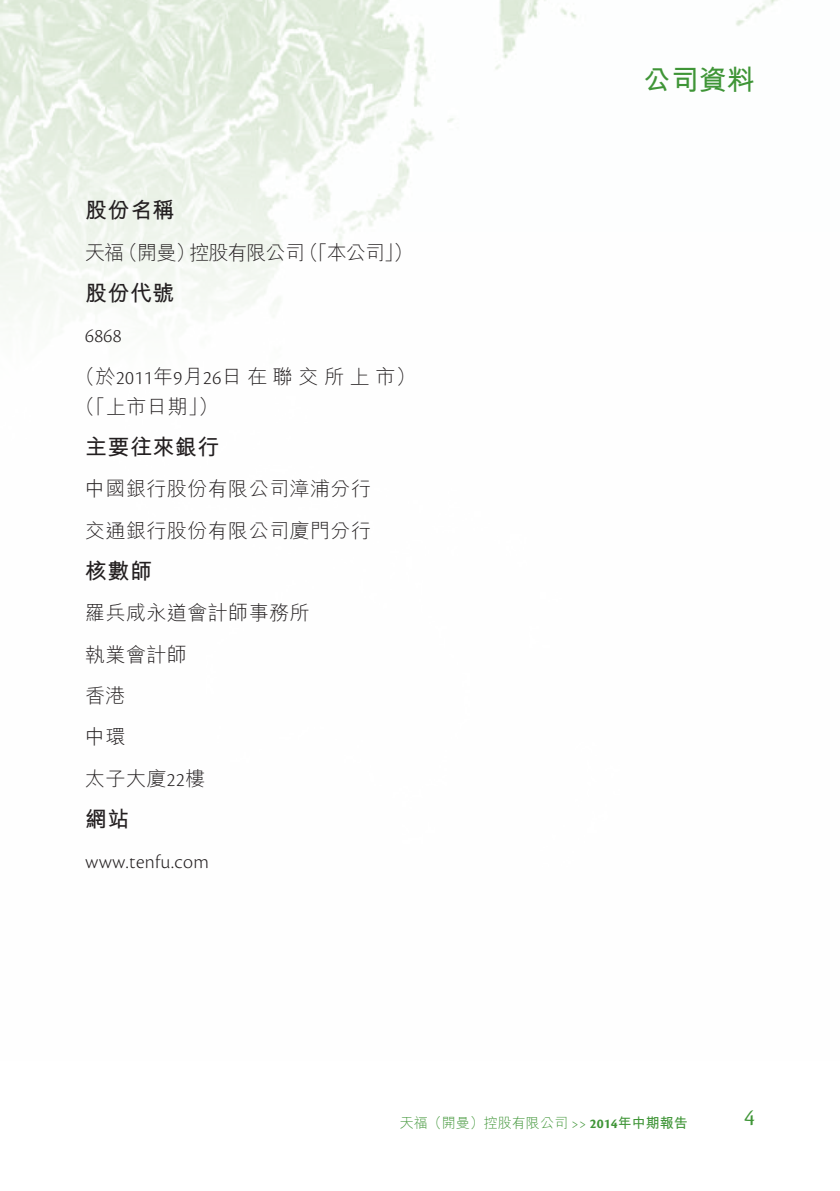
<style>
.page{position:relative;width:840px;height:1191px;background:#fff}
.page>*{position:absolute;margin:0;border:0;box-sizing:border-box;transform-origin:0 0}
.t1{font:700 28px "M Hei HK";color:#3f9537}
.t2{font:24px "Cronos Pro Disp";color:#3f9537}
.t3{font:700 22px "M Hei HK";letter-spacing:.02em;color:#231f20}
.t4{font:300 20px/41.4px "M Hei HK";letter-spacing:.02em;color:#231f20}
.t5{font:300 20px/30px "M Hei HK";letter-spacing:.28em;color:#231f20}
.t6{font:300 20px "Cronos Pro";letter-spacing:.02em;color:#231f20}
.t7{font:300 14px "M Hei HK";color:#3f9537}
.s1{font-family:"Cronos Pro"}
.s2{font-family:"Cronos Pro";font-weight:700}
.s3{font-weight:700}
</style>
<div class="page">
<img style="left:0;top:0;width:778px;height:320px">
<p class="t3" style="left:85px;top:194px;width:91px">股份名稱</p>
<p class="t4" style="left:118px;top:231px;width:79px">（開曼）</p>
<p class="t4" style="left:298px;top:231px;width:116px">（「本公司 (「</p>
<p class="t4" style="left:85px;top:231px;width:41px">天福</p>
<p class="t3" style="left:85px;top:277px;width:91px">股份代號</p>
<p class="t6" style="left:85px;top:324px;width:38px">6868</p>
<p class="t5" style="left:75px;top:360px;width:342px">（於<span class="s1">2011</span>年月<span class="s1">9 26</span>日在聯交所上市(（「上市日期 (「</p>
<p class="t3" style="left:85px;top:431px;width:136px">主要往來銀行</p>
<p class="t4" style="left:85px;top:467px;width:287px">中國銀行股份有限公司漳浦分行交通銀行股份有限公司廈門分行</p>
<p class="t3" style="left:85px;top:555px;width:68px">核數師</p>
<p class="t4" style="left:85px;top:591px;width:226px">羅兵咸永道會計師事務所執業會計師<br>香港<br>中環<br>太子大廈<span class="s1">22</span>樓</p>
<p class="t3" style="left:85px;top:803px;width:46px">網站</p>
<p class="t6" style="left:85px;top:850px;width:125px">www.tenfu.com</p>
<p class="t4" style="left:189px;top:231px;width:117px">控股有限公司</p>
<h1 class="t1" style="left:642px;top:59px;width:113px">公司資料</h1>
<p class="t7" style="left:399px;top:1112px;width:289px">天福（開曼）控股有限公司 <span class="s1">&gt;&gt;</span> <span class="s2">2014</span><span class="s3">年中期報告</span></p>
<p class="t2" style="left:743px;top:1104px;width:12px">4</p>
</div>
